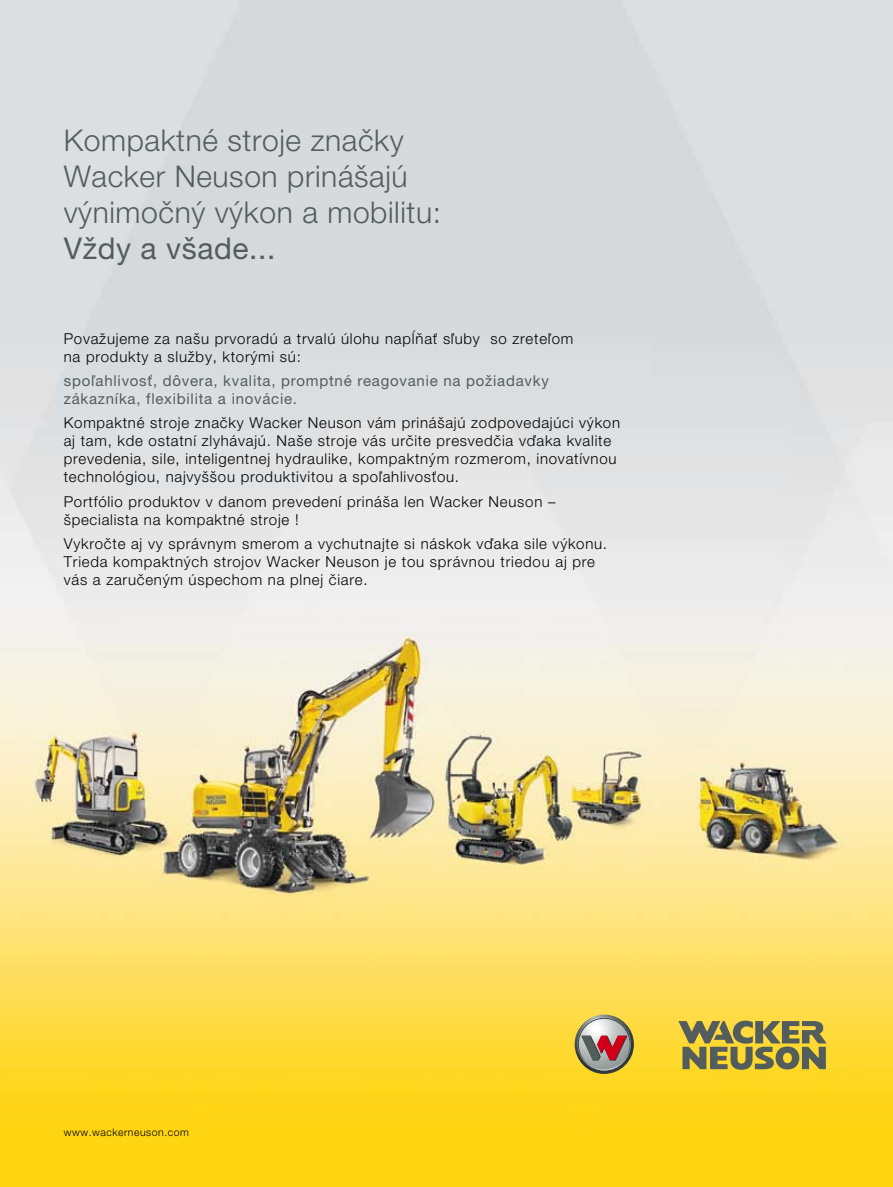
<style>
.page{position:relative;width:893px;height:1187px;background:#fff}
.page>*{position:absolute;margin:0;border:0;box-sizing:border-box;transform-origin:0 0}
.t1{font:300 30px/36px "Helvetica Neue CE";letter-spacing:.02em;color:#535d5c}
.t2{font:30px "Helvetica Neue CE";letter-spacing:.02em;color:#535d5c}
.t3{font:300 15px/18px "Helvetica Neue CE";letter-spacing:.05em;color:#000}
.t4{font:15px/18px "Helvetica Neue CE";letter-spacing:.05em;color:#535d5c}
.t5{font:300 10.5px "Helvetica Neue";letter-spacing:.05em;color:#000}
</style>
<div class="page">
<img style="left:0;top:0;width:893px;height:1186px">
<svg style="left:573px;top:1014px;width:61px;height:60px;background:#b39871"></svg>
<svg style="left:678px;top:1019px;width:149px;height:50px;background:#9e934b"></svg>
<h1 class="t1" style="left:64px;top:122px;width:379px">Kompaktné stroje znaãky<br>Wacker Neuson priná‰ajú v˘nimoãn˘ v˘kon a mobilitu:</h1>
<h1 class="t2" style="left:64px;top:231px;width:213px">VÏdy a v‰ade...</h1>
<p class="t3" style="left:64px;top:329px;width:511px">PovaÏujeme za na‰u prvoradú a trvalú úlohu napæÀaÈ sºuby so zreteºom na produkty a sluÏby, ktorými sú:</p>
<p class="t4" style="left:64px;top:372px;width:487px">spoºahlivosÈ, dôvera, kvalita, promptné reagovanie na poÏiadavky zákazníka, flexibilita a inovácie.</p>
<p class="t3" style="left:64px;top:414px;width:558px">Kompaktné stroje znaãky Wacker Neuson vám priná‰ajú zodpovedajúci v˘kon aj tam, kde ostatní zlyhávajú. Na‰e stroje vás urãite presvedãia vìaka kvalite prevedenia, sile, inteligentnej hydraulike, kompaktn˘m rozmerom, inovatívnou technológiou, najvy‰‰ou produktivitou a spoºahlivosÈou.</p>
<p class="t3" style="left:64px;top:492px;width:493px">Portfólio produktov v danom prevedení priná‰a len Wacker Neuson – ‰pecialista na kompaktné stroje !</p>
<p class="t3" style="left:64px;top:534px;width:545px">Vykroãte aj vy správnym smerom a vychutnajte si náskok vìaka sile v˘konu.<br>Trieda kompaktn˘ch strojov Wacker Neuson je tou správnou triedou aj pre vás a zaruãen˘m úspechom na plnej ãiare.</p>
<p class="t5" style="left:64px;top:1125px;width:127px">www.wackerneuson.com</p>
</div>
